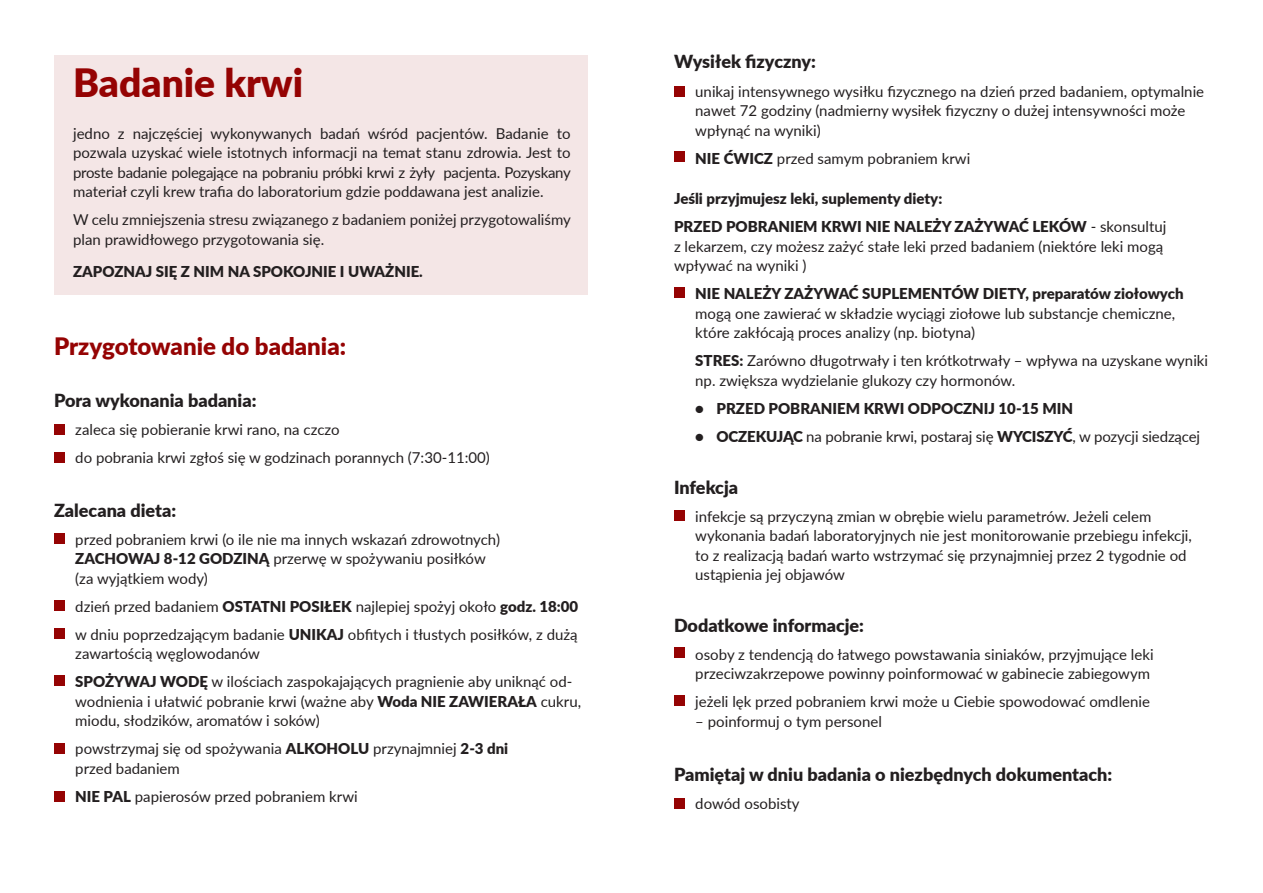
<style>
.page{position:relative;width:1263px;height:893px;background:#fff}
.page>*{position:absolute;margin:0;border:0;box-sizing:border-box;transform-origin:0 0}
.t1{font:900 39px "Lato";color:#950303}
.t2{font:900 24px "Lato";color:#950303}
.t3{font:900 18px "Lato";color:#231f20}
.t4{font:15px/19.5px "Lato";color:#231f20}
.t5{font:900 15px "Lato";color:#231f20}
.s1{font-weight:900}
</style>
<div class="page">
<div style="left:55px;top:55px;width:533px;height:239px;background:#f4e6e6"></div>
<div style="left:54px;top:424px;width:10px;height:11px;background:#950303"></div>
<div style="left:54px;top:452px;width:10px;height:10px;background:#950303"></div>
<div style="left:54px;top:534px;width:10px;height:10px;background:#950303"></div>
<div style="left:54px;top:601px;width:10px;height:10px;background:#950303"></div>
<div style="left:54px;top:628px;width:10px;height:11px;background:#950303"></div>
<div style="left:54px;top:675px;width:10px;height:11px;background:#950303"></div>
<div style="left:54px;top:743px;width:10px;height:11px;background:#950303"></div>
<div style="left:54px;top:791px;width:10px;height:10px;background:#950303"></div>
<div style="left:674px;top:86px;width:11px;height:11px;background:#950303"></div>
<div style="left:674px;top:151px;width:11px;height:11px;background:#950303"></div>
<div style="left:674px;top:287px;width:11px;height:11px;background:#950303"></div>
<div style="left:674px;top:510px;width:11px;height:11px;background:#950303"></div>
<div style="left:674px;top:647px;width:11px;height:11px;background:#950303"></div>
<div style="left:674px;top:695px;width:11px;height:11px;background:#950303"></div>
<div style="left:674px;top:798px;width:11px;height:11px;background:#950303"></div>
<p class="t1" style="left:73px;top:54px;width:232px">Badanie krwi</p>
<p class="t4" style="left:73px;top:123px;width:499px;text-align:justify">jedno z najczęściej wykonywanych badań wśród pacjentów. Badanie to pozwala uzyskać wiele istotnych informacji na temat stanu zdrowia. Jest to proste badanie polegające na pobraniu próbki krwi z żyły pacjenta. Pozyskany materiał czyli krew trafia do laboratorium gdzie poddawana jest analizie.</p>
<p class="t4" style="left:73px;top:209px;width:499px">W celu zmniejszenia stresu związanego z badaniem poniżej przygotowaliśmy plan prawidłowego przygotowania się.</p>
<p class="t5" style="left:73px;top:260px;width:351px">ZAPOZNAJ SIĘ Z NIM NA SPOKOJNIE I UWAŻNIE.</p>
<p class="t2" style="left:54px;top:328px;width:294px">Przygotowanie do badania:</p>
<p class="t3" style="left:54px;top:387px;width:204px">Pora wykonania badania:</p>
<p class="t4" style="left:75px;top:419px;width:266px">zaleca się pobieranie krwi rano, na czczo</p>
<p class="t4" style="left:75px;top:447px;width:416px">do pobrania krwi zgłoś się w godzinach porannych (7:30-11:00)</p>
<p class="t3" style="left:54px;top:497px;width:124px">Zalecana dieta:</p>
<p class="t4" style="left:75px;top:529px;width:426px">przed pobraniem krwi (o ile nie ma innych wskazań zdrowotnych)<br><span class="s1">ZACHOWAJ 8-12 GODZINĄ</span> przerwę w spożywaniu posiłków (za wyjątkiem wody)</p>
<p class="t4" style="left:75px;top:596px;width:505px">dzień przed badaniem <span class="s1">OSTATNI POSIŁEK</span> najlepiej spożyj około <span class="s1">godz. 18:00</span></p>
<p class="t4" style="left:75px;top:624px;width:504px">w dniu poprzedzającym badanie <span class="s1">UNIKAJ</span> obfitych i tłustych posiłków, z dużą zawartością węglowodanów</p>
<p class="t4" style="left:75px;top:671px;width:507px"><span class="s1">SPOŻYWAJ WODĘ</span> w ilościach zaspokajających pragnienie aby uniknąć od&shy;wodnienia i ułatwić pobranie krwi (ważne aby <span class="s1">Woda NIE ZAWIERAŁA</span> cukru, miodu, słodzików, aromatów i soków)</p>
<p class="t4" style="left:75px;top:738px;width:434px">powstrzymaj się od spożywania <span class="s1">ALKOHOLU</span> przynajmniej <span class="s1">2-3 dni </span>przed badaniem</p>
<p class="t4" style="left:75px;top:786px;width:284px"><span class="s1">NIE PAL</span> papierosów przed pobraniem krwi</p>
<p class="t3" style="left:674px;top:48px;width:143px">Wysiłek fizyczny:</p>
<p class="t4" style="left:695px;top:81px;width:510px">unikaj intensywnego wysiłku fizycznego na dzień przed badaniem, optymalnie nawet 72 godziny (nadmierny wysiłek fizyczny o dużej intensywności może wpłynąć na wyniki)</p>
<p class="t4" style="left:695px;top:148px;width:276px"><span class="s1">NIE ĆWICZ</span> przed samym pobraniem krwi</p>
<p class="t5" style="left:674px;top:188px;width:270px">Jeśli przyjmujesz leki, suplementy diety:</p>
<p class="t4" style="left:674px;top:216px;width:494px"><span class="s1">PRZED POBRANIEM KRWI NIE NALEŻY ZAŻYWAĆ LEKÓW</span> - skonsultuj z lekarzem, czy możesz zażyć stałe leki przed badaniem (niektóre leki mogą wpływać na wyniki )</p>
<p class="t4" style="left:695px;top:283px;width:490px"><span class="s1">NIE NALEŻY ZAŻYWAĆ SUPLEMENTÓW DIETY, preparatów ziołowych </span>mogą one zawierać w składzie wyciągi ziołowe lub substancje chemiczne, które zakłócają proces analizy (np. biotyna)</p>
<p class="t4" style="left:695px;top:350px;width:514px"><span class="s1">STRES:</span> Zarówno długotrwały i ten krótkotrwały – wpływa na uzyskane wyniki np. zwiększa wydzielanie glukozy czy hormonów.</p>
<p class="t5" style="left:695px;top:397px;width:379px">• PRZED POBRANIEM KRWI ODPOCZNIJ 10-15 MIN</p>
<p class="t4" style="left:695px;top:426px;width:506px"><span class="s1">• OCZEKUJĄC</span> na pobranie krwi, postaraj się <span class="s1">WYCISZYĆ</span>, w pozycji siedzącej</p>
<p class="t3" style="left:674px;top:473px;width:66px">Infekcja</p>
<p class="t4" style="left:695px;top:506px;width:498px">infekcje są przyczyną zmian w obrębie wielu parametrów. Jeżeli celem wykonania badań laboratoryjnych nie jest monitorowanie przebiegu infekcji, to z realizacją badań warto wstrzymać się przynajmniej przez 2 tygodnie od ustąpienia jej objawów</p>
<p class="t3" style="left:674px;top:612px;width:192px">Dodatkowe informacje:</p>
<p class="t4" style="left:695px;top:644px;width:460px">osoby z tendencją do łatwego powstawania siniaków, przyjmujące leki przeciwzakrzepowe powinny poinformować w gabinecie zabiegowym</p>
<p class="t4" style="left:695px;top:691px;width:456px">jeżeli lęk przed pobraniem krwi może u Ciebie spowodować omdlenie</p>
<p class="t4" style="left:695px;top:711px;width:188px">– poinformuj o tym personel</p>
<p class="t3" style="left:674px;top:760px;width:440px">Pamiętaj w dniu badania o niezbędnych dokumentach:</p>
<p class="t4" style="left:695px;top:793px;width:106px">dowód osobisty</p>
</div>
